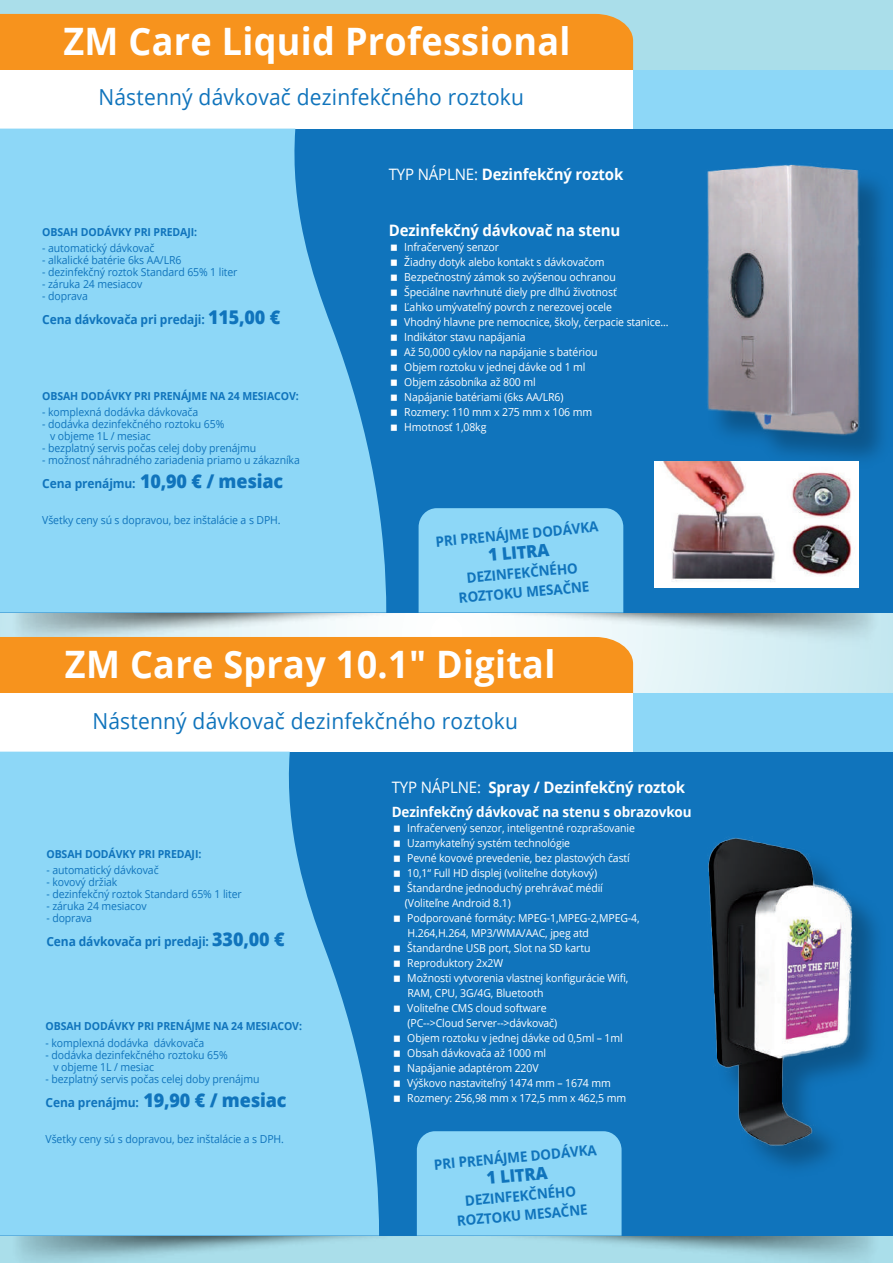
<style>
.page{position:relative;width:893px;height:1263px;background:#aadeea}
.page>*{position:absolute;margin:0;border:0;box-sizing:border-box;transform-origin:0 0}
.t1{font:700 37.8px "Open Sans";letter-spacing:.01em;color:#fff;scale:.95 1}
.t2{font:22.05px "Open Sans";letter-spacing:.01em;color:#1074bc;scale:.95 1}
.t3{font:800 17.4px "Open Sans";color:#1074bc;scale:.95 1}
.t4{font:700 15.75px "Open Sans";letter-spacing:-.01em;color:#fff;scale:.95 1}
.t5{font:700 14.25px/19.5px "Open Sans";color:#1074bc;text-align:center;scale:.95 1}
.t6{font:700 14.25px "Open Sans";letter-spacing:-.01em;color:#fff;scale:.95 1}
.t7{font:700 12.6px "Open Sans";letter-spacing:-.01em;color:#1074bc;scale:.95 1}
.t8{font:11.1px/15px "Open Sans";letter-spacing:-.01em;color:#fff;scale:.95 1}
.t9{font:11.1px/12px "Open Sans";letter-spacing:-.01em;color:#1074bc;scale:.95 1}
.t10{font:700 11.1px "Open Sans";letter-spacing:-.01em;color:#1074bc;scale:.95 1}
.s1{font-weight:800;font-size:18.9px}
.s2{font-weight:400}
</style>
<div class="page">
<img style="left:8px;top:613px;width:874px;height:80px">
<img style="left:8px;top:1235px;width:873px;height:27px">
<div style="left:520px;top:693px;width:373px;height:372px;background:#8dd7f7"></div>
<div style="left:0;top:637px;width:633px;height:56px;background:#f7931d"></div>
<div style="left:0;top:752px;width:893px;height:483px;background:#1074bc"></div>
<div style="left:0;top:693px;width:633px;height:59px;background:#fff"></div>
<div style="left:520px;top:70px;width:373px;height:372px;background:#8dd7f7"></div>
<div style="left:0;top:14px;width:633px;height:56px;background:#f7931d"></div>
<div style="left:0;top:129px;width:893px;height:484px;background:#1074bc"></div>
<div style="left:0;top:70px;width:633px;height:59px;background:#fff"></div>
<img style="left:705px;top:163px;width:184px;height:281px">
<img style="left:707px;top:836px;width:171px;height:316px">
<div style="left:419px;top:508px;width:204px;height:105px;background:#8dd7f7"></div>
<div style="left:417px;top:1131px;width:205px;height:104px;background:#8dd7f7"></div>
<img style="left:654px;top:461px;width:205px;height:126px">
<svg style="left:0;top:129px;width:386px;height:484px;background:#7ecbf0"></svg>
<svg style="left:0;top:752px;width:379px;height:483px;background:#7ecbf0"></svg>
<h1 class="t1" style="left:63px;top:14px;width:535px">ZM Care Liquid Professional</h1>
<h2 class="t2" style="left:98px;top:82px;width:449px">Nástenný dávkovač dezinfekčného roztoku</h2>
<p class="t10" style="left:42px;top:224px;width:165px">OBSAH DODÁVKY PRI PREDAJI:</p>
<p class="t9" style="left:42px;top:242px;width:120px">- automatický dávkovač</p>
<p class="t9" style="left:42px;top:254px;width:148px">- alkalické batérie 6ks AA/LR6</p>
<p class="t9" style="left:42px;top:266px;width:207px">- dezinfekčný roztok Standard 65% 1 liter</p>
<p class="t9" style="left:42px;top:278px;width:107px">- záruka 24 mesiacov</p>
<p class="t9" style="left:42px;top:290px;width:50px">- doprava</p>
<p class="t7" style="left:42px;top:311px;width:252px">Cena dávkovača pri predaji: <span class="s1">115,00 €</span></p>
<p class="t10" style="left:42px;top:388px;width:271px">OBSAH DODÁVKY PRI PRENÁJME NA 24 MESIACOV:</p>
<p class="t9" style="left:42px;top:406px;width:166px">- komplexná dodávka dávkovača</p>
<p class="t9" style="left:50px;top:418px;width:185px;text-indent:-8px">- dodávka dezinfekčného roztoku 65% v objeme 1L / mesiac</p>
<p class="t9" style="left:42px;top:442px;width:227px">- bezplatný servis počas celej doby prenájmu</p>
<p class="t9" style="left:42px;top:454px;width:273px">- možnosť náhradného zariadenia priamo u zákazníka</p>
<p class="t7" style="left:42px;top:475px;width:255px">Cena prenájmu: <span class="s1">10,90 € / mesiac</span></p>
<p class="t9" style="left:42px;top:514px;width:252px">Všetky ceny sú s dopravou, bez inštalácie a s DPH.</p>
<h3 class="t4" style="left:389px;top:164px;width:248px"><span class="s2">TYP NÁPLNE:</span> Dezinfekčný roztok</h3>
<h3 class="t4" style="left:389px;top:219px;width:245px">Dezinfekčný dávkovač na stenu</h3>
<p class="t8" style="left:404px;top:239px;width:280px">Infračervený senzor<br>Žiadny dotyk alebo kontakt s dávkovačom Bezpečnostný zámok so zvýšenou ochranou<br>Špeciálne navrhnuté diely pre dlhú životnosť<br>Ľahko umývateľný povrch z nerezovej ocele<br>Vhodný hlavne pre nemocnice, školy, čerpacie stanice...<br>Indikátor stavu napájania<br>Až 50,000 cyklov na napájanie s batériou<br>Objem roztoku v jednej dávke od 1 ml<br>Objem zásobníka až 800 ml<br>Napájanie batériami (6ks AA/LR6)<br>Rozmery: 110 mm x 275 mm x 106 mm<br>Hmotnosť 1,08kg</p>
<p class="t5" style="left:435px;top:531px;width:174px;rotate:-5deg">PRI PRENÁJME DODÁVKA</p>
<h3 class="t3" style="left:487px;top:542px;width:66px;rotate:-5deg">1 LITRA</h3>
<p class="t5" style="left:456px;top:568px;width:139px;rotate:-5deg">DEZINFEKČNÉHO<br>ROZTOKU MESAČNE</p>
<h1 class="t1" style="left:65px;top:637px;width:518px">ZM Care Spray 10.1" Digital</h1>
<h2 class="t2" style="left:92px;top:705px;width:449px">Nástenný dávkovač dezinfekčného roztoku</h2>
<p class="t10" style="left:46px;top:846px;width:165px">OBSAH DODÁVKY PRI PREDAJI:</p>
<p class="t9" style="left:46px;top:864px;width:120px">- automatický dávkovač</p>
<p class="t9" style="left:46px;top:876px;width:76px">- kovový držiak</p>
<p class="t9" style="left:46px;top:888px;width:207px">- dezinfekčný roztok Standard 65% 1 liter</p>
<p class="t9" style="left:46px;top:900px;width:107px">- záruka 24 mesiacov</p>
<p class="t9" style="left:46px;top:912px;width:50px">- doprava</p>
<p class="t7" style="left:46px;top:932px;width:252px">Cena dávkovača pri predaji: <span class="s1">330,00 €</span></p>
<p class="t10" style="left:46px;top:1018px;width:271px">OBSAH DODÁVKY PRI PRENÁJME NA 24 MESIACOV:</p>
<p class="t9" style="left:46px;top:1036px;width:168px">- komplexná dodávka dávkovača</p>
<p class="t9" style="left:53px;top:1048px;width:185px;text-indent:-8px">- dodávka dezinfekčného roztoku 65% v objeme 1L / mesiac</p>
<p class="t9" style="left:46px;top:1072px;width:227px">- bezplatný servis počas celej doby prenájmu</p>
<p class="t7" style="left:46px;top:1093px;width:255px">Cena prenájmu: <span class="s1">19,90 € / mesiac</span></p>
<p class="t9" style="left:46px;top:1132px;width:252px">Všetky ceny sú s dopravou, bez inštalácie a s DPH.</p>
<h3 class="t4" style="left:392px;top:776px;width:310px"><span class="s2">TYP NÁPLNE:</span> Spray / Dezinfekčný roztok</h3>
<p class="t6" style="left:392px;top:801px;width:317px">Dezinfekčný dávkovač na stenu s obrazovkou</p>
<p class="t8" style="left:405px;top:820px;width:249px">Infračervený senzor, inteligentné rozprašovanie Uzamykateľný systém technológie<br>Pevné kovové prevedenie, bez plastových častí 10,1“ Full HD displej (voliteľne dotykový)<br>Štandardne jednoduchý prehrávač médií (Voliteľne Android 8.1)<br>Podporované formáty: MPEG-1,MPEG-2,MPEG-4, H.264,H.264, MP3/WMA/AAC, jpeg atd Štandardne USB port, Slot na SD kartu Reproduktory 2x2W<br>Možnosti vytvorenia vlastnej konfigurácie Wifi, RAM, CPU, 3G/4G, Bluetooth<br>Voliteľne CMS cloud software<br>(PC--&gt;Cloud Server--&gt;dávkovač)<br>Objem roztoku v jednej dávke od 0,5ml – 1ml Obsah dávkovača až 1000 ml<br>Napájanie adaptérom 220V<br>Výškovo nastaviteľný 1474 mm – 1674 mm Rozmery: 256,98 mm x 172,5 mm x 462,5 mm</p>
<p class="t5" style="left:433px;top:1154px;width:174px;rotate:-5deg">PRI PRENÁJME DODÁVKA</p>
<h3 class="t3" style="left:485px;top:1165px;width:66px;rotate:-5deg">1 LITRA</h3>
<p class="t5" style="left:454px;top:1191px;width:139px;rotate:-5deg">DEZINFEKČNÉHO<br>ROZTOKU MESAČNE</p>
</div>
